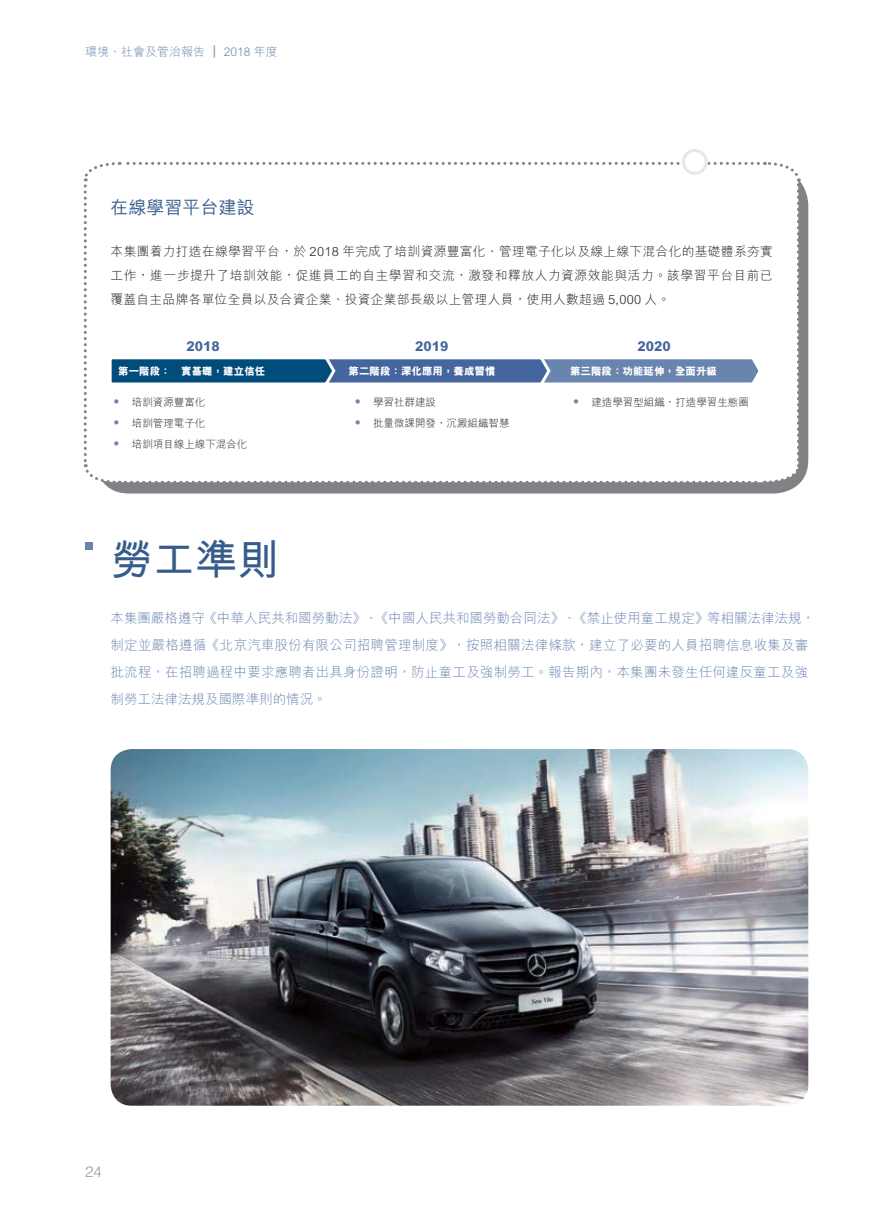
<style>
.page{position:relative;width:893px;height:1212px;background:#fff}
.page>*{position:absolute;margin:0;border:0;box-sizing:border-box;transform-origin:0 0}
.t1{font:42px "M Hei HK Bold E Ten B5 H";color:#375c8c}
.t2{font:18px "M Hei HK Medium E Ten B5 H";color:#375c8c}
.t3{font:300 15px "Helvetica LT Std";color:#97999c}
.t4{font:13.5px/27px "M Hei HK Light E Ten B5 H";letter-spacing:.015em;color:#6984af}
.t5{font:13.5px "M Hei HK Xbold E Ten B5 H";color:#45659e}
.t6{font:12.75px/24px "M Hei HK Light E Ten B5 H";letter-spacing:.02em;color:#231f20;text-align:justify}
.t7{font:12px "M Hei HK Light E Ten B5 H";color:#6984af}
.t8{font:10.5px/21px "M Hei HK Light E Ten B5 H";color:#231f20}
.t9{font:10.5px "M Hei HK Xbold E Ten B5 H";color:#fff}
.s1{font-size:12px;color:#6984af}
</style>
<div class="page">
<div style="left:95px;top:171px;width:713px;height:323px;background:#808285;border-radius:34px"></div>
<div style="left:85px;top:542px;width:8px;height:8px;background:#6984af"></div>
<svg style="left:83px;top:160px;width:718px;height:325px;background:#eff2f6"></svg>
<div style="left:683px;top:151px;width:23px;height:22px;background:#fff;border-radius:50%"></div>
<div style="left:682px;top:149px;width:25px;height:26px;border:3px solid #e6e7e8;border-radius:50%"></div>
<img style="left:111px;top:749px;width:697px;height:357px;border-radius:21px">
<p class="t7" style="left:85px;top:47px;width:194px">環境、社會及管治報告 ｜ 2018 年度</p>
<h2 class="t2" style="left:111px;top:201px;width:145px">在線學習平台建設</h2>
<p class="t6" style="left:111px;top:241px;width:664px">本集團着力打造在線學習平台，於 2018 年完成了培訓資源豐富化、管理電子化以及線上線下混合化的基礎體系夯實工作，進一步提升了培訓效能，促進員工的自主學習和交流，激發和釋放人力資源效能與活力。該學習平台目前已覆蓋自主品牌各單位全員以及合資企業、投資企業部長級以上管理人員，使用人數超過 5,000 人。</p>
<p class="t5" style="left:187px;top:341px;width:35px">2018</p>
<p class="t5" style="left:415px;top:341px;width:35px">2019</p>
<p class="t5" style="left:637px;top:341px;width:35px">2020</p>
<p class="t9" style="left:118px;top:367px;width:148px">第一階段：夯實基礎，建立信任</p>
<p class="t9" style="left:348px;top:367px;width:148px">第二階段：深化應用，養成習慣</p>
<p class="t9" style="left:570px;top:367px;width:148px">第三階段：功能延伸，全面升級</p>
<p class="t8" style="left:111px;top:393px;width:138px"><span class="s1">‧</span> 培訓資源豐富化<br><span class="s1">‧</span> 培訓管理電子化<br><span class="s1">‧</span> 培訓項目線上線下混合化</p>
<p class="t8" style="left:352px;top:393px;width:159px"><span class="s1">‧</span> 學習社群建設<br><span class="s1">‧</span> 批量微課開發，沉澱組織智慧</p>
<p class="t8" style="left:570px;top:393px;width:180px"><span class="s1">‧</span> 建造學習型組織，打造學習生態圈</p>
<h1 class="t1" style="left:111px;top:543px;width:169px">勞工準則</h1>
<p class="t4" style="left:111px;top:606px;width:706px">本集團嚴格遵守《中華人民共和國勞動法》、《中國人民共和國勞動合同法》、《禁止使用童工規定》等相關法律法規，制定並嚴格遵循《北京汽車股份有限公司招聘管理制度》，按照相關法律條款，建立了必要的人員招聘信息收集及審批流程，在招聘過程中要求應聘者出具身份證明，防止童工及強制勞工。報告期內，本集團未發生任何違反童工及強制勞工法律法規及國際準則的情況。</p>
<p class="t3" style="left:85px;top:1163px;width:18px">24</p>
</div>
